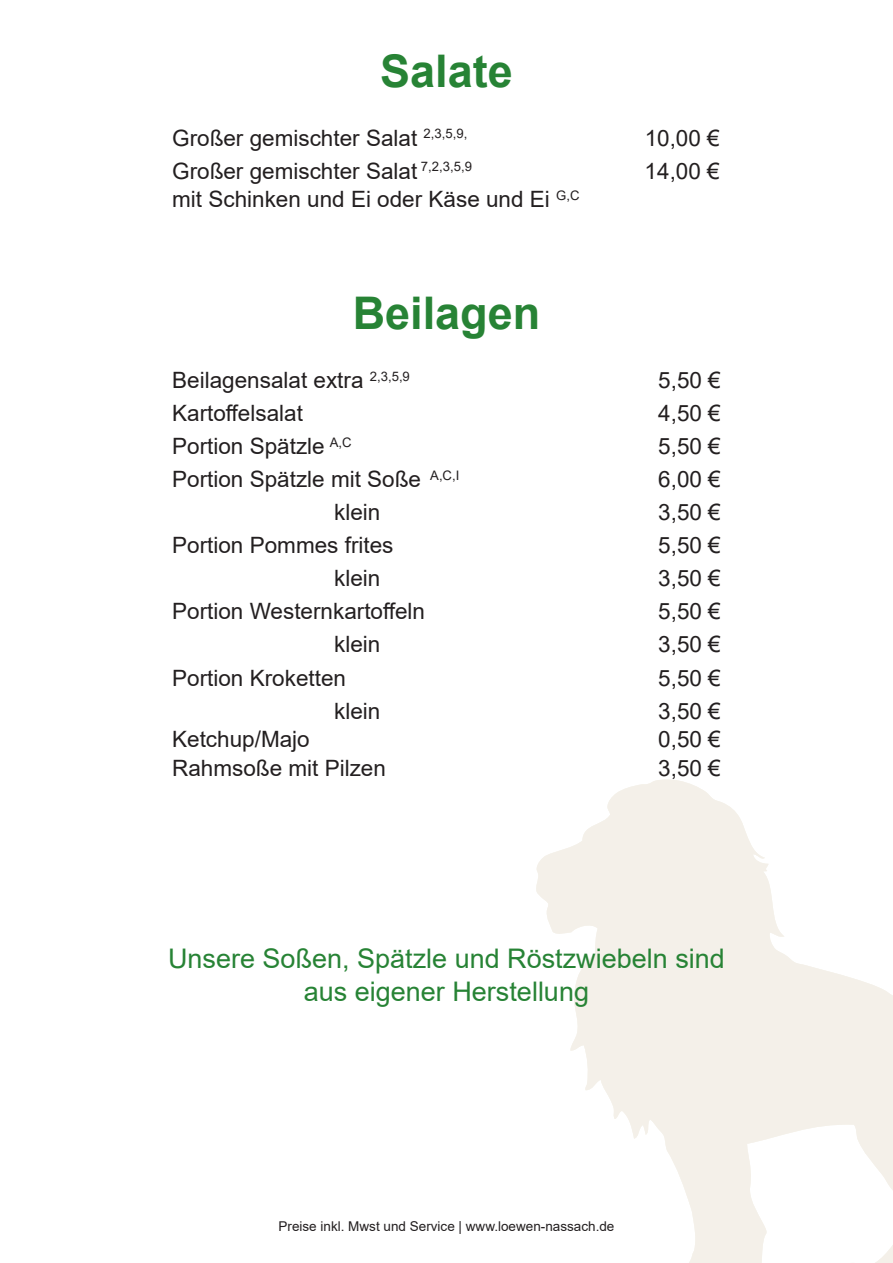
<style>
.page{position:relative;width:893px;height:1263px;background:#fff}
.page>*{position:absolute;margin:0;border:0;box-sizing:border-box;transform-origin:0 0}
.t1{font:700 45px "Arial";color:#278335}
.t2{font:27px/33px "Arial";color:#278335;text-align:center}
.t3{font:22.5px "Arial";color:#231f20}
.t4{font:13.5px "Arial";color:#231f20}
</style>
<div class="page">
<svg style="left:536px;top:779px;width:357px;height:484px;fill:#f4f0e9"></svg>
<h1 class="t1" style="left:380px;top:39px;width:134px">Salate</h1>
<p class="t3" style="left:172px;top:122px;width:297px">Großer gemischter Salat <sup>2,3,5,9,</sup></p>
<p class="t3" style="left:645px;top:122px;width:77px">10,00 €</p>
<p class="t3" style="left:172px;top:155px;width:301px">Großer gemischter Salat <sup>7,2,3,5,9</sup></p>
<p class="t3" style="left:645px;top:155px;width:77px">14,00 €</p>
<p class="t3" style="left:172px;top:184px;width:409px">mit Schinken und Ei oder Käse und Ei <sup>G,C</sup></p>
<h1 class="t1" style="left:353px;top:282px;width:189px">Beilagen</h1>
<p class="t3" style="left:172px;top:365px;width:239px">Beilagensalat extra <sup>2,3,5,9</sup></p>
<p class="t3" style="left:658px;top:365px;width:64px">5,50 €</p>
<p class="t3" style="left:172px;top:398px;width:132px">Kartoffelsalat</p>
<p class="t3" style="left:658px;top:398px;width:64px">4,50 €</p>
<p class="t3" style="left:172px;top:431px;width:181px">Portion Spätzle <sup>A,C</sup></p>
<p class="t3" style="left:658px;top:431px;width:64px">5,50 €</p>
<p class="t3" style="left:172px;top:464px;width:289px">Portion Spätzle mit Soße <sup>A,C,I</sup></p>
<p class="t3" style="left:658px;top:464px;width:64px">6,00 €</p>
<p class="t3" style="left:334px;top:497px;width:48px">klein</p>
<p class="t3" style="left:658px;top:497px;width:64px">3,50 €</p>
<p class="t3" style="left:172px;top:530px;width:223px">Portion Pommes frites</p>
<p class="t3" style="left:658px;top:530px;width:64px">5,50 €</p>
<p class="t3" style="left:334px;top:563px;width:48px">klein</p>
<p class="t3" style="left:658px;top:563px;width:64px">3,50 €</p>
<p class="t3" style="left:172px;top:596px;width:254px">Portion Westernkartoffeln</p>
<p class="t3" style="left:658px;top:596px;width:64px">5,50 €</p>
<p class="t3" style="left:334px;top:629px;width:48px">klein</p>
<p class="t3" style="left:658px;top:629px;width:64px">3,50 €</p>
<p class="t3" style="left:172px;top:662px;width:175px">Portion Kroketten</p>
<p class="t3" style="left:658px;top:662px;width:64px">5,50 €</p>
<p class="t3" style="left:334px;top:695px;width:48px">klein</p>
<p class="t3" style="left:658px;top:695px;width:64px">3,50 €</p>
<p class="t3" style="left:172px;top:724px;width:139px">Ketchup/Majo</p>
<p class="t3" style="left:658px;top:724px;width:64px">0,50 €</p>
<p class="t3" style="left:172px;top:752px;width:215px">Rahmsoße mit Pilzen</p>
<p class="t3" style="left:658px;top:752px;width:64px">3,50 €</p>
<p class="t2" style="left:168px;top:942px;width:558px">Unsere Soßen, Spätzle und Röstzwiebeln sind aus eigener Herstellung</p>
<p class="t4" style="left:279px;top:1217px;width:337px">Preise inkl. Mwst und Service | www.loewen-nassach.de</p>
</div>
